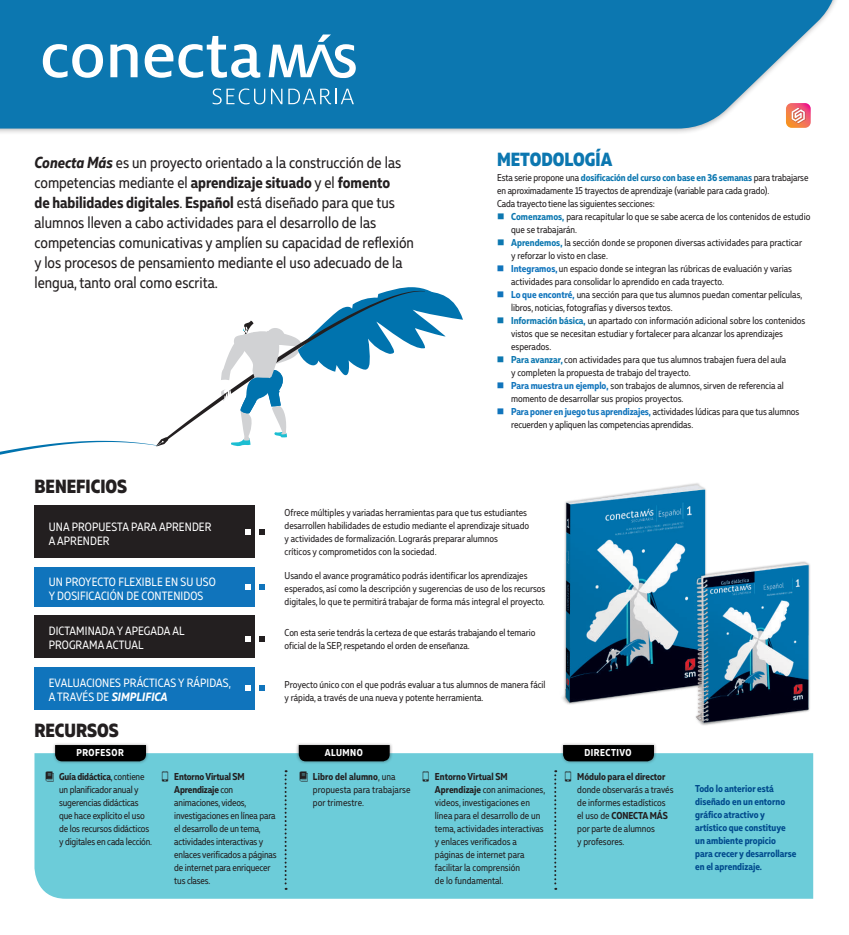
<style>
.page{position:relative;width:849px;height:935px;background:#fff}
.page>*{position:absolute;margin:0;border:0;box-sizing:border-box;transform-origin:0 0}
.t1{font:800 19px "Muller Narrow";color:#231f20}
.t2{font:800 19px "Muller Narrow";color:#0c77b0}
.t3{font:16px/20px "Muller Narrow";color:#231f20}
.t4{font:12px/14px "Muller Narrow";letter-spacing:.01em;color:#fff}
.t5{font:10px/13px "Muller Narrow";color:#231f20}
.t6{font:700 10px/13px "Muller Narrow";color:#004a8d}
.t7{font:700 10px "Muller Narrow";letter-spacing:.05em;color:#fff}
.s1{font-weight:700;font-style:italic}
.s2{font-weight:700}
.s3{font-weight:700;color:#0c77b0}
.s4{font-weight:700;color:#1074bc}
.s5{font-family:"icofont"}
</style>
<div class="page">
<div style="left:0;top:0;width:844px;height:134px;background:#231f20;opacity:.4"></div>
<svg style="left:0;top:0;width:838px;height:128px;background:#2082b6"></svg>
<img style="left:562px;top:483px;width:144px;height:221px">
<img style="left:687px;top:558px;width:123px;height:168px">
<svg style="left:213px;top:88px;width:52px;height:16px"></svg>
<svg style="left:271px;top:89px;width:11px;height:15px"></svg>
<svg style="left:288px;top:89px;width:66px;height:15px"></svg>
<svg style="left:43px;top:44px;width:60px;height:34px"></svg>
<svg style="left:110px;top:44px;width:27px;height:33px"></svg>
<svg style="left:145px;top:36px;width:115px;height:42px"></svg>
<svg style="left:269px;top:34px;width:87px;height:44px"></svg>
<div style="left:34px;top:753px;width:779px;height:145px;background:#6cccd9"></div>
<div style="left:52px;top:741px;width:97px;height:23px;background:#231f20;opacity:.4"></div>
<svg style="left:55px;top:744px;width:91px;height:17px;background:#0e0f0f"></svg>
<div style="left:296px;top:741px;width:97px;height:23px;background:#231f20;opacity:.4"></div>
<svg style="left:299px;top:744px;width:91px;height:17px;background:#0e0f0f"></svg>
<div style="left:560px;top:741px;width:97px;height:23px;background:#231f20;opacity:.4"></div>
<svg style="left:563px;top:744px;width:91px;height:17px;background:#0e0f0f"></svg>
<svg style="left:284px;top:769px;width:2px;height:120px"></svg>
<svg style="left:554px;top:769px;width:2px;height:120px"></svg>
<div style="left:34px;top:505px;width:221px;height:52px;background:#231f20"></div>
<div style="left:34px;top:567px;width:221px;height:39px;background:#1074bc"></div>
<div style="left:34px;top:615px;width:221px;height:42px;background:#231f20"></div>
<div style="left:34px;top:666px;width:221px;height:43px;background:#1074bc"></div>
<svg style="left:260px;top:529px;width:5px;height:5px"></svg>
<svg style="left:260px;top:584px;width:5px;height:5px"></svg>
<svg style="left:260px;top:636px;width:5px;height:5px"></svg>
<svg style="left:260px;top:685px;width:5px;height:5px"></svg>
<svg style="left:245px;top:529px;width:5px;height:5px"></svg>
<svg style="left:245px;top:584px;width:5px;height:5px"></svg>
<svg style="left:245px;top:636px;width:5px;height:5px"></svg>
<svg style="left:245px;top:685px;width:5px;height:5px"></svg>
<svg style="left:786px;top:103px;width:24px;height:25px"></svg>
<svg style="left:167px;top:400px;width:49px;height:39px"></svg>
<svg style="left:216px;top:287px;width:247px;height:159px"></svg>
<svg style="left:0;top:437px;width:168px;height:18px"></svg>
<p class="t3" style="left:34px;top:152px;width:381px"><span class="s1">Conecta Más</span> es un proyecto orientado a la construcción de las competencias mediante el <span class="s2">aprendizaje situado</span> y el <span class="s2">fomento<br>de habilidades digitales</span>. <span class="s2">Español</span> está diseñado para que tus alumnos lleven a cabo actividades para el desarrollo de las competencias comunicativas y amplíen su capacidad de reflexión y los procesos de pensamiento mediante el uso adecuado de la lengua, tanto oral como escrita.</p>
<h1 class="t1" style="left:34px;top:474px;width:94px">BENEFICIOS</h1>
<h1 class="t2" style="left:497px;top:147px;width:117px">METODOLOGÍA</h1>
<p class="t5" style="left:497px;top:170px;width:313px">Esta serie propone una <span class="s3">dosificación del curso con base en 36 semanas</span> para trabajarse en aproximadamente 15 trayectos de aprendizaje (variable para cada grado).<br>Cada trayecto tiene las siguientes secciones:</p>
<p class="t5" style="left:511px;top:209px;width:301px"><span class="s3">Comenzamos,</span> para recapitular lo que se sabe acerca de los contenidos de estudio que se trabajarán.<br><span class="s3">Aprendemos,</span> la sección donde se proponen diversas actividades para practicar<br>y reforzar lo visto en clase.<br><span class="s4">Integramos,</span> un espacio donde se integran las rúbricas de evaluación y varias actividades para consolidar lo aprendido en cada trayecto.<br><span class="s4">Lo que encontré,</span> una sección para que tus alumnos puedan comentar películas, libros, noticias, fotografías y diversos textos.<br><span class="s3">Información básica,</span> un apartado con información adicional sobre los contenidos vistos que se necesitan estudiar y fortalecer para alcanzar los aprendizajes esperados.<br><span class="s3">Para avanzar,</span>con actividades para que tus alumnos trabajen fuera del aula<br>y completen la propuesta de trabajo del trayecto.<br><span class="s4">Para muestra un ejemplo,</span> son trabajos de alumnos, sirven de referencia al momento de desarrollar sus propios proyectos.<br><span class="s4">Para poner en juego tus aprendizajes,</span> actividades lúdicas para que tus alumnos recuerden y apliquen las competencias aprendidas.</p>
<p class="t4" style="left:49px;top:519px;width:164px">UNA PROPUESTA PARA APRENDER<br>A APRENDER</p>
<p class="t4" style="left:49px;top:574px;width:169px">UN PROYECTO FLEXIBLE EN SU USO<br>Y DOSIFICACIÓN DE CONTENIDOS</p>
<p class="t4" style="left:49px;top:624px;width:137px">DICTAMINADA Y APEGADA AL<br>PROGRAMA ACTUAL</p>
<p class="t4" style="left:49px;top:675px;width:184px">EVALUACIONES PRÁCTICAS Y RÁPIDAS,<br>A TRAVÉS DE <span class="s1">SIMPLIFICA</span></p>
<h1 class="t1" style="left:34px;top:717px;width:86px">RECURSOS</h1>
<p class="t5" style="left:284px;top:505px;width:246px">Ofrece múltiples y variadas herramientas para que tus estudiantes desarrollen habilidades de estudio mediante el aprendizaje situado y actividades de formalización. Lograrás preparar alumnos<br>críticos y comprometidos con la sociedad.</p>
<p class="t5" style="left:284px;top:568px;width:262px">Usando el avance programático podrás identificar los aprendizajes esperados, así como la descripción y sugerencias de uso de los recursos digitales, lo que te permitirá trabajar de forma más integral el proyecto.</p>
<p class="t5" style="left:284px;top:625px;width:252px">Con esta serie tendrás la certeza de que estarás trabajando el temario oficial de la SEP, respetando el orden de enseñanza.</p>
<p class="t5" style="left:284px;top:677px;width:262px">Proyecto único con el que podrás evaluar a tus alumnos de manera fácil y rápida, a través de una nueva y potente herramienta.</p>
<p class="t7" style="left:76px;top:746px;width:49px">PROFESOR</p>
<p class="t7" style="left:325px;top:746px;width:40px">ALUMNO</p>
<p class="t7" style="left:584px;top:746px;width:49px">DIRECTIVO</p>
<p class="t5" style="left:59px;top:769px;width:94px;text-indent:-14px"><span class="s5">˒</span> <span class="s2">Guía didáctica</span>, contiene un planificador anual y sugerencias didácticas que hace explícito el uso de los recursos didácticos y digitales en cada lección.</p>
<p class="t5" style="left:313px;top:769px;width:99px;text-indent:-14px"><span class="s5">˒</span> <span class="s2">Libro del alumno</span>, una propuesta para trabajarse por trimestre.</p>
<p class="t5" style="left:577px;top:769px;width:98px;text-indent:-14px"><span class="s5">Ҋ</span> <span class="s2">Módulo para el director </span>donde observarás a través de informes estadísticos el uso de <span class="s2">CONECTA MÁS </span>por parte de alumnos<br>y profesores.</p>
<p class="t5" style="left:174px;top:769px;width:104px;text-indent:-14px"><span class="s5">Ҋ</span> <span class="s2">Entorno Virtual SM<br>Aprendizaje</span> con animaciones, videos, investigaciones en línea para el desarrollo de un tema, actividades interactivas y enlaces verificados a páginas de internet para enriquecer tus clases.</p>
<p class="t5" style="left:435px;top:769px;width:112px;text-indent:-14px"><span class="s5">Ҋ</span> <span class="s2">Entorno Virtual SM<br>Aprendizaje</span> con animaciones, videos, investigaciones en línea para el desarrollo de un tema, actividades interactivas y enlaces verificados a páginas de internet para facilitar la comprensión<br>de lo fundamental.</p>
<p class="t6" style="left:695px;top:782px;width:103px">Todo lo anterior está diseñado en un entorno gráfico atractivo y artístico que constituye un ambiente propicio<br>para crecer y desarrollarse en el aprendizaje.</p>
</div>
